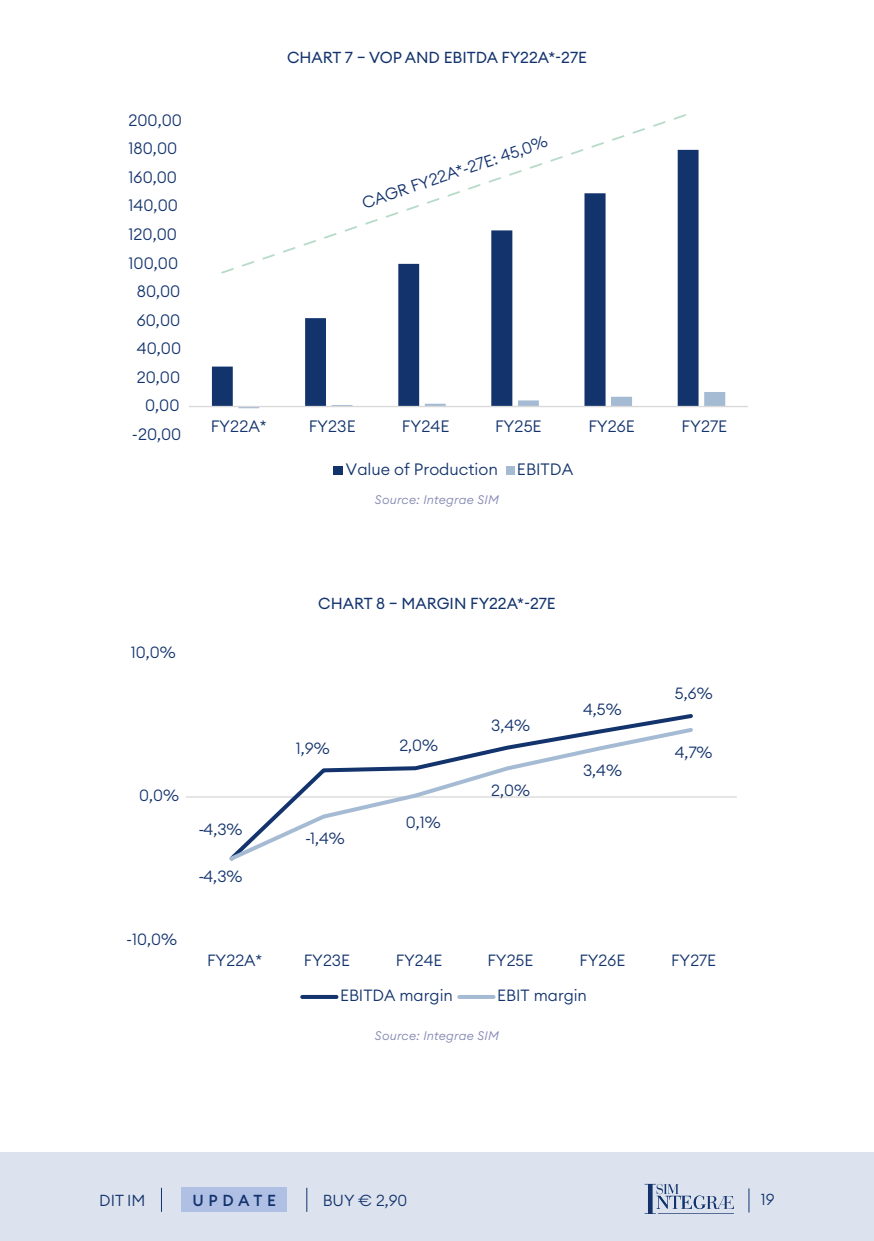
<style>
.page{position:relative;width:874px;height:1241px;background:#fff}
.page>*{position:absolute;margin:0;border:0;box-sizing:border-box;transform-origin:0 0}
.t1{font:300 16.28px "Euclid Circular A";color:#13336d}
.t2{font:300 16.1px "Euclid Circular A";color:#13336d}
.t3{font:15.75px "Euclid Circular A";color:#13336d}
.t4{font:300 15.75px "Euclid Circular A";color:#13336d}
.t5{font:500 15.75px "Euclid Circular A";letter-spacing:.3em;color:#13336d}
.t6{font:italic 300 12.25px "Euclid Circular A";letter-spacing:.02em;color:#8186af}
</style>
<div class="page">
<div style="left:0;top:1152px;width:873px;height:88px;background:#dce3ee"></div>
<svg style="left:161px;top:1187px;width:1px;height:24px"></svg>
<div style="left:181px;top:1187px;width:106px;height:24px;background:#b0c0e4"></div>
<svg style="left:306px;top:1187px;width:1px;height:24px"></svg>
<svg style="left:748px;top:1188px;width:1px;height:24px"></svg>
<svg style="left:644px;top:1183px;width:89px;height:30px"></svg>
<svg style="left:212px;top:150px;width:486px;height:256px"></svg>
<svg style="left:238px;top:392px;width:487px;height:16px"></svg>
<hr style="left:189px;top:406px;width:558px;height:1px;background:#d9d9d9">
<div style="left:333px;top:466px;width:9px;height:8px;background:#13336d"></div>
<div style="left:505px;top:466px;width:9px;height:8px;background:#a5bbd4"></div>
<svg style="left:220px;top:114px;width:470px;height:161px"></svg>
<hr style="left:186px;top:796px;width:550px;height:1px;background:#d9d9d9">
<svg style="left:226px;top:725px;width:469px;height:136px"></svg>
<svg style="left:302px;top:994px;width:34px;height:4px"></svg>
<svg style="left:459px;top:995px;width:34px;height:3px"></svg>
<p class="t1" style="left:128px;top:113px;width:55px">200,00</p>
<p class="t1" style="left:128px;top:142px;width:50px">180,00</p>
<p class="t1" style="left:128px;top:170px;width:50px">160,00</p>
<p class="t1" style="left:128px;top:199px;width:51px">140,00</p>
<p class="t1" style="left:128px;top:228px;width:50px">120,00</p>
<p class="t1" style="left:128px;top:256px;width:51px">100,00</p>
<p class="t1" style="left:137px;top:285px;width:45px">80,00</p>
<p class="t1" style="left:137px;top:313px;width:45px">60,00</p>
<p class="t1" style="left:137px;top:342px;width:46px">40,00</p>
<p class="t1" style="left:137px;top:370px;width:45px">20,00</p>
<p class="t1" style="left:145px;top:399px;width:36px">0,00</p>
<p class="t1" style="left:132px;top:427px;width:51px">-20,00</p>
<p class="t3" style="left:287px;top:50px;width:301px">CHART 7 – VOP AND EBITDA FY22A*-27E</p>
<p class="t1" style="left:360px;top:198px;width:188px;rotate:-19deg">C AG R FY22A*-27E:45,0%</p>
<p class="t1" style="left:211px;top:420px;width:57px">FY22A*</p>
<p class="t1" style="left:308px;top:420px;width:48px">FY23E</p>
<p class="t1" style="left:402px;top:420px;width:49px">FY24E</p>
<p class="t1" style="left:495px;top:420px;width:48px">FY25E</p>
<p class="t1" style="left:588px;top:420px;width:48px">FY26E</p>
<p class="t1" style="left:681px;top:420px;width:47px">FY27E</p>
<p class="t1" style="left:346px;top:462px;width:229px">Value of Production EBITDA</p>
<p class="t6" style="left:375px;top:494px;width:125px">Source: Integrae SIM</p>
<p class="t2" style="left:131px;top:645px;width:46px">10,0%</p>
<p class="t2" style="left:139px;top:788px;width:41px">0,0%</p>
<p class="t2" style="left:126px;top:931px;width:52px">-10,0%</p>
<p class="t2" style="left:198px;top:821px;width:45px">-4,3%</p>
<p class="t2" style="left:198px;top:869px;width:45px">-4,3%</p>
<p class="t3" style="left:318px;top:596px;width:239px">CHART 8 – MARGIN FY22A*-27E</p>
<p class="t2" style="left:295px;top:740px;width:35px">1,9%</p>
<p class="t2" style="left:399px;top:738px;width:40px">2,0%</p>
<p class="t2" style="left:305px;top:831px;width:41px">-1,4%</p>
<p class="t2" style="left:405px;top:815px;width:36px">0,1%</p>
<p class="t2" style="left:491px;top:717px;width:41px">3,4%</p>
<p class="t2" style="left:491px;top:783px;width:40px">2,0%</p>
<p class="t2" style="left:582px;top:701px;width:40px">4,5%</p>
<p class="t2" style="left:582px;top:763px;width:41px">3,4%</p>
<p class="t2" style="left:674px;top:686px;width:39px">5,6%</p>
<p class="t2" style="left:674px;top:744px;width:39px">4,7%</p>
<p class="t2" style="left:207px;top:952px;width:57px">FY22A*</p>
<p class="t2" style="left:304px;top:952px;width:48px">FY23E</p>
<p class="t2" style="left:395px;top:952px;width:48px">FY24E</p>
<p class="t2" style="left:487px;top:952px;width:47px">FY25E</p>
<p class="t2" style="left:579px;top:952px;width:47px">FY26E</p>
<p class="t2" style="left:671px;top:952px;width:46px">FY27E</p>
<p class="t2" style="left:340px;top:988px;width:114px">EBITDA margin</p>
<p class="t2" style="left:497px;top:988px;width:91px">EBIT margin</p>
<p class="t6" style="left:375px;top:1030px;width:125px">Source: Integrae SIM</p>
<p class="t4" style="left:99px;top:1192px;width:48px">DIT IM</p>
<p class="t5" style="left:192px;top:1191px;width:85px">UPDATE</p>
<p class="t4" style="left:322px;top:1192px;width:86px">BUY € 2,90</p>
<p class="t4" style="left:760px;top:1192px;width:15px">19</p>
</div>
